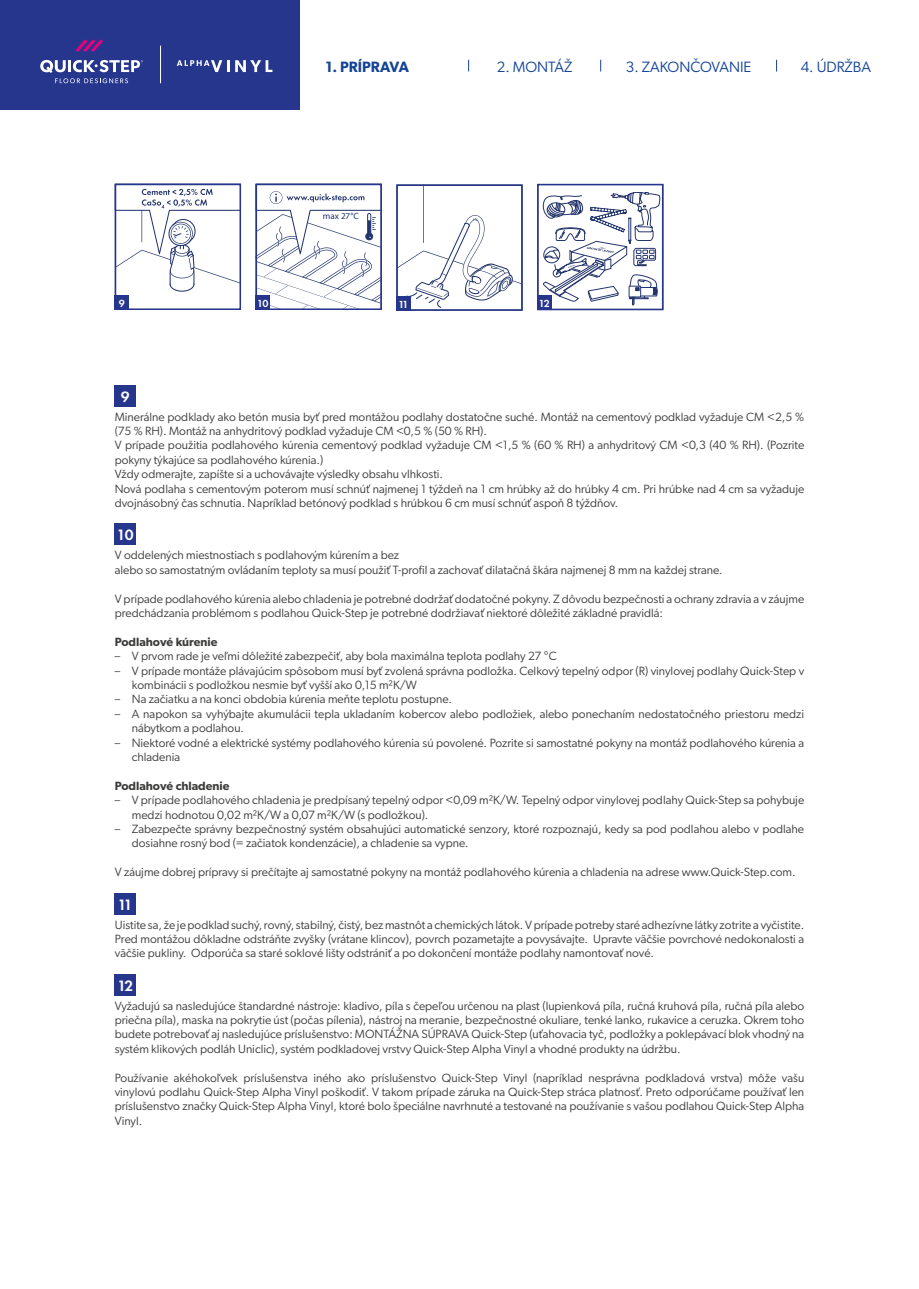
<style>
.page{position:relative;width:919px;height:1289px;background:#fff}
.page>*{position:absolute;margin:0;border:0;box-sizing:border-box;transform-origin:0 0}
.t1{font:600 15.6px "Futura PT";color:#fff}
.t2{font:15px "Gibson";color:#134395}
.t3{font:600 15px "Gibson";color:#134395}
.T1{font:12px/14.4px "Gibson";color:#3d3d3c}
.T1-2{font:600 12px "Gibson";color:#3d3d3c}
.t4{font:600 10.65px "Futura PT";color:#fff}
.t5{font:9px "Futura Dem";color:#24356d}
</style>
<div class="page">
<svg style="left:540px;top:192px;width:120px;height:115px"></svg>
<div style="left:537px;top:184px;width:126px;height:126px;border:2px solid #26368c"></div>
<div style="left:537px;top:296px;width:14px;height:14px;background:#26368c"></div>
<svg style="left:118px;top:188px;width:120px;height:104px"></svg>
<div style="left:115px;top:184px;width:126px;height:126px;border:2px solid #26368c"></div>
<div style="left:115px;top:295px;width:14px;height:15px;background:#26368c"></div>
<svg style="left:258px;top:191px;width:121px;height:116px"></svg>
<div style="left:255px;top:184px;width:127px;height:126px;border:2px solid #26368c"></div>
<div style="left:255px;top:295px;width:15px;height:15px;background:#26368c"></div>
<svg style="left:399px;top:187px;width:120px;height:121px"></svg>
<div style="left:396px;top:184px;width:126px;height:127px;border:2px solid #26368c"></div>
<div style="left:396px;top:296px;width:14px;height:15px;background:#26368c"></div>
<div style="left:0;top:0;width:300px;height:110px;background:#26368c"></div>
<hr style="left:160px;top:46px;width:1px;height:37px;background:#fff">
<svg style="left:76px;top:39px;width:27px;height:13px"></svg>
<svg style="left:40px;top:60px;width:103px;height:23px"></svg>
<svg style="left:235px;top:60px;width:37px;height:12px"></svg>
<svg style="left:177px;top:60px;width:52px;height:12px"></svg>
<div style="left:115px;top:385px;width:21px;height:21px;background:#26368c"></div>
<div style="left:115px;top:524px;width:21px;height:21px;background:#26368c"></div>
<div style="left:115px;top:893px;width:21px;height:21px;background:#26368c"></div>
<div style="left:115px;top:974px;width:21px;height:21px;background:#26368c"></div>
<p class="t3" style="left:325px;top:58px;width:85px">1. PRÍPRAVA</p>
<p class="t2" style="left:497px;top:58px;width:77px">2. MONTÁŽ</p>
<p class="t2" style="left:625px;top:58px;width:127px">3. ZAKONČOVANIE</p>
<p class="t2" style="left:800px;top:58px;width:72px">4. ÚDRŽBA</p>
<p class="t5" style="left:323px;top:211px;width:37px">max 27°C</p>
<p class="t4" style="left:119px;top:296px;width:8px">9</p>
<p class="t4" style="left:539px;top:297px;width:12px">12</p>
<p class="t4" style="left:257px;top:296px;width:13px">10</p>
<p class="t4" style="left:398px;top:297px;width:12px">11</p>
<p class="t1" style="left:121px;top:386px;width:10px">9</p>
<p class="T1" style="left:115px;top:409px;width:691px">Minerálne podklady ako betón musia byť pred montážou podlahy dostatočne suché. Montáž na cementový podklad vyžaduje CM &lt;2,5 % (75 % RH). Montáž na anhydritový podklad vyžaduje CM &lt;0,5 % (50 % RH).</p>
<p class="T1" style="left:115px;top:438px;width:691px">V prípade použitia podlahového kúrenia cementový podklad vyžaduje CM &lt;1,5 % (60 % RH) a anhydritový CM &lt;0,3 (40 % RH). (Pozrite pokyny týkajúce sa podlahového kúrenia.)</p>
<p class="T1" style="left:115px;top:466px;width:330px">Vždy odmerajte, zapíšte si a uchovávajte výsledky obsahu vlhkosti.</p>
<p class="T1" style="left:115px;top:481px;width:691px">Nová podlaha s cementovým poterom musí schnúť najmenej 1 týždeň na 1 cm hrúbky až do hrúbky 4 cm. Pri hrúbke nad 4 cm sa vyžaduje dvojnásobný čas schnutia. Napríklad betónový podklad s hrúbkou 6 cm musí schnúť aspoň 8 týždňov.</p>
<p class="t1" style="left:117px;top:525px;width:18px">10</p>
<p class="T1" style="left:115px;top:548px;width:286px">V oddelených miestnostiach s podlahovým kúrením a bez</p>
<p class="T1" style="left:115px;top:562px;width:609px">alebo so samostatným ovládaním teploty sa musí použiť T-profil a zachovať dilatačná škára najmenej 8 mm na každej strane.</p>
<p class="T1" style="left:115px;top:591px;width:691px">V prípade podlahového kúrenia alebo chladenia je potrebné dodržať dodatočné pokyny. Z dôvodu bezpečnosti a ochrany zdravia a v záujme predchádzania problémom s podlahou Quick-Step je potrebné dodržiavať niektoré dôležité základné pravidlá:</p>
<p class="T1-2" style="left:115px;top:634px;width:104px">Podlahové kúrenie</p>
<p class="T1" style="left:115px;top:648px;width:443px">– V prvom rade je veľmi dôležité zabezpečiť, aby bola maximálna teplota podlahy 27 °C</p>
<p class="T1" style="left:132px;top:663px;width:673px;text-indent:-17px">– V prípade montáže plávajúcim spôsobom musí byť zvolená správna podložka. Celkový tepelný odpor (R) vinylovej podlahy Quick-Step v kombinácii s podložkou nesmie byť vyšší ako 0,15 m²K/W</p>
<p class="T1" style="left:115px;top:692px;width:339px">– Na začiatku a na konci obdobia kúrenia meňte teplotu postupne.</p>
<p class="T1" style="left:132px;top:706px;width:674px;text-indent:-17px">– A napokon sa vyhýbajte akumulácii tepla ukladaním kobercov alebo podložiek, alebo ponechaním nedostatočného priestoru medzi nábytkom a podlahou.</p>
<p class="T1" style="left:132px;top:735px;width:674px;text-indent:-17px">– Niektoré vodné a elektrické systémy podlahového kúrenia sú povolené. Pozrite si samostatné pokyny na montáž podlahového kúrenia a chladenia</p>
<p class="T1-2" style="left:115px;top:778px;width:116px">Podlahové chladenie</p>
<p class="T1" style="left:132px;top:792px;width:674px;text-indent:-17px">– V prípade podlahového chladenia je predpísaný tepelný odpor &lt;0,09 m²K/W. Tepelný odpor vinylovej podlahy Quick-Step sa pohybuje medzi hodnotou 0,02 m²K/W a 0,07 m²K/W (s podložkou).</p>
<p class="T1" style="left:132px;top:821px;width:674px;text-indent:-17px">– Zabezpečte správny bezpečnostný systém obsahujúci automatické senzory, ktoré rozpoznajú, kedy sa pod podlahou alebo v podlahe dosiahne rosný bod (= začiatok kondenzácie), a chladenie sa vypne.</p>
<p class="T1" style="left:115px;top:864px;width:682px">V záujme dobrej prípravy si prečítajte aj samostatné pokyny na montáž podlahového kúrenia a chladenia na adrese www.Quick-Step.com.</p>
<p class="t1" style="left:118px;top:894px;width:16px">11</p>
<p class="T1" style="left:115px;top:917px;width:691px;text-align:justify">Uistite sa, že je podklad suchý, rovný, stabilný, čistý, bez mastnôt a chemických látok. V prípade potreby staré adhezívne látky zotrite a vyčistite.<br>Pred montážou dôkladne odstráňte zvyšky (vrátane klincov), povrch pozametajte a povysávajte. Upravte väčšie povrchové nedokonalosti a väčšie pukliny. Odporúča sa staré soklové lišty odstrániť a po dokončení montáže podlahy namontovať nové.</p>
<p class="t1" style="left:117px;top:975px;width:17px">12</p>
<p class="T1" style="left:115px;top:998px;width:691px;text-align:justify">Vyžadujú sa nasledujúce štandardné nástroje: kladivo, píla s čepeľou určenou na plast (lupienková píla, ručná kruhová píla, ručná píla alebo priečna píla), maska na pokrytie úst (počas pílenia), nástroj na meranie, bezpečnostné okuliare, tenké lanko, rukavice a ceruzka. Okrem toho budete potrebovať aj nasledujúce príslušenstvo: MONTÁŽNA SÚPRAVA Quick-Step (uťahovacia tyč, podložky a poklepávací blok vhodný na systém klikových podláh Uniclic), systém podkladovej vrstvy Quick-Step Alpha Vinyl a vhodné produkty na údržbu.</p>
<p class="T1" style="left:115px;top:1070px;width:691px;text-align:justify">Používanie akéhokoľvek príslušenstva iného ako príslušenstvo Quick-Step Vinyl (napríklad nesprávna podkladová vrstva) môže vašu vinylovú podlahu Quick-Step Alpha Vinyl poškodiť. V takom prípade záruka na Quick-Step stráca platnosť. Preto odporúčame používať len príslušenstvo značky Quick-Step Alpha Vinyl, ktoré bolo špeciálne navrhnuté a testované na používanie s vašou podlahou Quick-Step Alpha Vinyl.</p>
</div>
